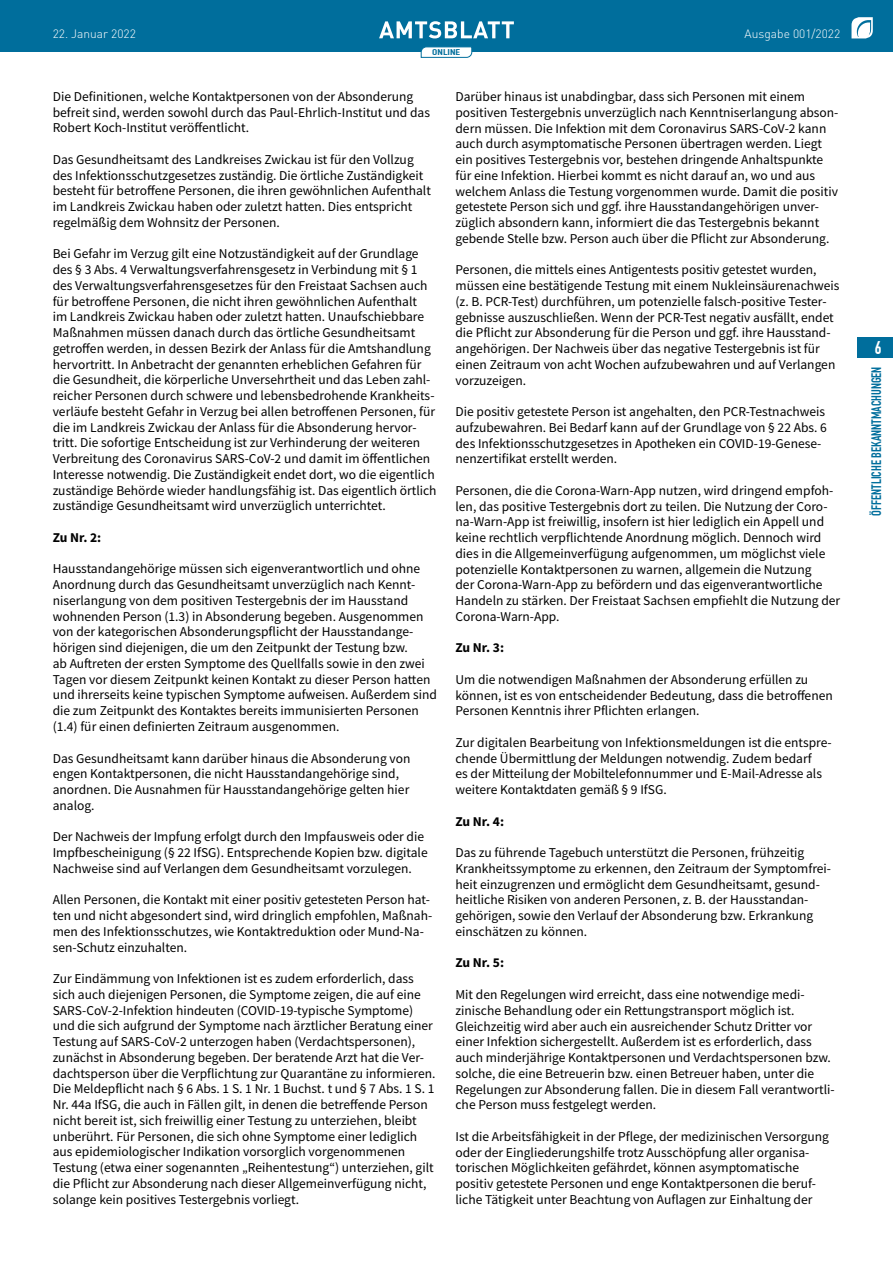
<style>
.page{position:relative;width:893px;height:1263px;background:#fff}
.page>*{position:absolute;margin:0;border:0;box-sizing:border-box;transform-origin:0 0}
.t1{font:700 18px "DIN Condensed";color:#fff}
.t2{font:13.5px/15.8px "Source Sans Pro";color:#000}
.t3{font:700 13.5px "Source Sans Pro";letter-spacing:-.005em;color:#000}
.t4{font:700 13.5px "DIN Condensed";color:#006e9c}
.t5{font:300 12px "DIN Pro";color:#fff}
.t6{font:700 8.25px "DIN Condensed";color:#006e9c;scale:1.5 1}
</style>
<div class="page">
<div style="left:0;top:0;width:893px;height:51px;background:#006e9c"></div>
<svg style="left:851px;top:17px;width:22px;height:21px"></svg>
<svg style="left:379px;top:21px;width:135px;height:17px"></svg>
<svg style="left:421px;top:47px;width:51px;height:11px"></svg>
<div style="left:857px;top:337px;width:36px;height:21px;background:#006e9c"></div>
<p class="t5" style="left:53px;top:25px;width:85px">22. Januar 2022</p>
<p class="t5" style="left:745px;top:25px;width:97px">Ausgabe 001/2022</p>
<p class="t6" style="left:432px;top:47px;width:20px">ONLINE</p>
<p class="t2" style="left:53px;top:88px;width:379px">Die Definitionen, welche Kontaktpersonen von der Absonderung befreit sind, werden sowohl durch das Paul-Ehrlich-Institut und das<br>Robert Koch-Institut veröffentlicht.</p>
<p class="t2" style="left:53px;top:151px;width:380px">Das Gesundheitsamt des Landkreises Zwickau ist für den Vollzug des Infektionsschutzgesetzes zuständig. Die örtliche Zuständigkeit besteht für betroffene Personen, die ihren gewöhnlichen Aufenthalt im Landkreis Zwickau haben oder zuletzt hatten. Dies entspricht regelmäßig dem Wohnsitz der Personen.</p>
<p class="t2" style="left:53px;top:246px;width:385px">Bei Gefahr im Verzug gilt eine Notzuständigkeit auf der Grundlage des § 3 Abs. 4 Verwaltungsverfahrensgesetz in Verbindung mit § 1 des Verwaltungsverfahrensgesetzes für den Freistaat Sachsen auch für betroffene Personen, die nicht ihren gewöhnlichen Aufenthalt<br>im Landkreis Zwickau haben oder zuletzt hatten. Unaufschiebbare Maßnahmen müssen danach durch das örtliche Gesundheitsamt getroffen werden, in dessen Bezirk der Anlass für die Amtshandlung hervortritt. In Anbetracht der genannten erheblichen Gefahren für die Gesundheit, die körperliche Unversehrtheit und das Leben zahl&shy;reicher Personen durch schwere und lebensbedrohende Krankheits&shy;verläufe besteht Gefahr in Verzug bei allen betroffenen Personen, für die im Landkreis Zwickau der Anlass für die Absonderung hervor&shy;tritt. Die sofortige Entscheidung ist zur Verhinderung der weiteren Verbreitung des Coronavirus SARS-CoV-2 und damit im öffentlichen Interesse notwendig. Die Zuständigkeit endet dort, wo die eigentlich zuständige Behörde wieder handlungsfähig ist. Das eigentlich örtlich zuständige Gesundheitsamt wird unverzüglich unterrichtet.</p>
<p class="t3" style="left:53px;top:528px;width:50px">Zu Nr. 2:</p>
<p class="t2" style="left:53px;top:561px;width:386px">Hausstandangehörige müssen sich eigenverantwortlich und ohne Anordnung durch das Gesundheitsamt unverzüglich nach Kennt&shy;niserlangung von dem positiven Testergebnis der im Hausstand wohnenden Person (1.3) in Absonderung begeben. Ausgenommen von der kategorischen Absonderungspflicht der Hausstandange&shy;hörigen sind diejenigen, die um den Zeitpunkt der Testung bzw.<br>ab Auftreten der ersten Symptome des Quellfalls sowie in den zwei Tagen vor diesem Zeitpunkt keinen Kontakt zu dieser Person hatten und ihrerseits keine typischen Symptome aufweisen. Außerdem sind die zum Zeitpunkt des Kontaktes bereits immunisierten Personen (1.4) für einen definierten Zeitraum ausgenommen.</p>
<p class="t2" style="left:53px;top:750px;width:359px">Das Gesundheitsamt kann darüber hinaus die Absonderung von engen Kontaktpersonen, die nicht Hausstandangehörige sind, anordnen. Die Ausnahmen für Hausstandangehörige gelten hier analog.</p>
<p class="t2" style="left:53px;top:829px;width:376px">Der Nachweis der Impfung erfolgt durch den Impfausweis oder die<br>Impfbescheinigung (§ 22 IfSG). Entsprechende Kopien bzw. digitale<br>Nachweise sind auf Verlangen dem Gesundheitsamt vorzulegen.</p>
<p class="t2" style="left:53px;top:892px;width:381px">Allen Personen, die Kontakt mit einer positiv getesteten Person hat&shy;ten und nicht abgesondert sind, wird dringlich empfohlen, Maßnah&shy;men des Infektionsschutzes, wie Kontaktreduktion oder Mund-Na&shy;sen-Schutz einzuhalten.</p>
<p class="t2" style="left:53px;top:971px;width:384px">Zur Eindämmung von Infektionen ist es zudem erforderlich, dass sich auch diejenigen Personen, die Symptome zeigen, die auf eine SARS-CoV-2-Infektion hindeuten (COVID-19-typische Symptome) und die sich aufgrund der Symptome nach ärztlicher Beratung einer Testung auf SARS-CoV-2 unterzogen haben (Verdachtspersonen), zunächst in Absonderung begeben. Der beratende Arzt hat die Ver&shy;dachtsperson über die Verpflichtung zur Quarantäne zu informieren.<br>Die Meldepflicht nach § 6 Abs. 1 S. 1 Nr. 1 Buchst. t und § 7 Abs. 1 S. 1<br>Nr. 44a IfSG, die auch in Fällen gilt, in denen die betreffende Person nicht bereit ist, sich freiwillig einer Testung zu unterziehen, bleibt unberührt. Für Personen, die sich ohne Symptome einer lediglich aus epidemiologischer Indikation vorsorglich vorgenommenen Testung (etwa einer sogenannten „Reihentestung“) unterziehen, gilt die Pflicht zur Absonderung nach dieser Allgemeinverfügung nicht, solange kein positives Testergebnis vorliegt.</p>
<p class="t2" style="left:455px;top:89px;width:384px">Darüber hinaus ist unabdingbar, dass sich Personen mit einem positiven Testergebnis unverzüglich nach Kenntniserlangung abson&shy;dern müssen. Die Infektion mit dem Coronavirus SARS-CoV-2 kann auch durch asymptomatische Personen übertragen werden. Liegt ein positives Testergebnis vor, bestehen dringende Anhaltspunkte für eine Infektion. Hierbei kommt es nicht darauf an, wo und aus welchem Anlass die Testung vorgenommen wurde. Damit die positiv getestete Person sich und ggf. ihre Hausstandangehörigen unver&shy;züglich absondern kann, informiert die das Testergebnis bekannt gebende Stelle bzw. Person auch über die Pflicht zur Absonderung.</p>
<p class="t2" style="left:455px;top:262px;width:385px">Personen, die mittels eines Antigentests positiv getestet wurden, müssen eine bestätigende Testung mit einem Nukleinsäurenachweis (z. B. PCR-Test) durchführen, um potenzielle falsch-positive Tester&shy;gebnisse auszuschließen. Wenn der PCR-Test negativ ausfällt, endet die Pflicht zur Absonderung für die Person und ggf. ihre Hausstand&shy;angehörigen. Der Nachweis über das negative Testergebnis ist für einen Zeitraum von acht Wochen aufzubewahren und auf Verlangen vorzuzeigen.</p>
<p class="t2" style="left:455px;top:404px;width:373px">Die positiv getestete Person ist angehalten, den PCR-Testnachweis aufzubewahren. Bei Bedarf kann auf der Grundlage von § 22 Abs. 6 des Infektionsschutzgesetzes in Apotheken ein COVID-19-Genese&shy;nenzertifikat erstellt werden.</p>
<p class="t2" style="left:455px;top:482px;width:386px">Personen, die die Corona-Warn-App nutzen, wird dringend empfoh&shy;len, das positive Testergebnis dort zu teilen. Die Nutzung der Coro&shy;na-Warn-App ist freiwillig, insofern ist hier lediglich ein Appell und keine rechtlich verpflichtende Anordnung möglich. Dennoch wird dies in die Allgemeinverfügung aufgenommen, um möglichst viele potenzielle Kontaktpersonen zu warnen, allgemein die Nutzung<br>der Corona-Warn-App zu befördern und das eigenverantwortliche Handeln zu stärken. Der Freistaat Sachsen empfiehlt die Nutzung der Corona-Warn-App.</p>
<p class="t3" style="left:455px;top:639px;width:50px">Zu Nr. 3:</p>
<p class="t2" style="left:455px;top:671px;width:379px">Um die notwendigen Maßnahmen der Absonderung erfüllen zu können, ist es von entscheidender Bedeutung, dass die betroffenen<br>Personen Kenntnis ihrer Pflichten erlangen.</p>
<p class="t2" style="left:455px;top:734px;width:378px">Zur digitalen Bearbeitung von Infektionsmeldungen ist die entspre&shy;chende Übermittlung der Meldungen notwendig. Zudem bedarf<br>es der Mitteilung der Mobiltelefonnummer und E-Mail-Adresse als weitere Kontaktdaten gemäß § 9 IfSG.</p>
<p class="t3" style="left:455px;top:812px;width:50px">Zu Nr. 4:</p>
<p class="t2" style="left:455px;top:845px;width:377px">Das zu führende Tagebuch unterstützt die Personen, frühzeitig Krankheitssymptome zu erkennen, den Zeitraum der Symptomfrei&shy;heit einzugrenzen und ermöglicht dem Gesundheitsamt, gesund&shy;heitliche Risiken von anderen Personen, z. B. der Hausstandan&shy;gehörigen, sowie den Verlauf der Absonderung bzw. Erkrankung einschätzen zu können.</p>
<p class="t3" style="left:455px;top:954px;width:50px">Zu Nr. 5:</p>
<p class="t2" style="left:455px;top:986px;width:381px">Mit den Regelungen wird erreicht, dass eine notwendige medi&shy;zinische Behandlung oder ein Rettungstransport möglich ist.<br>Gleichzeitig wird aber auch ein ausreichender Schutz Dritter vor einer Infektion sichergestellt. Außerdem ist es erforderlich, dass auch minderjährige Kontaktpersonen und Verdachtspersonen bzw. solche, die eine Betreuerin bzw. einen Betreuer haben, unter die Regelungen zur Absonderung fallen. Die in diesem Fall verantwortli&shy;che Person muss festgelegt werden.</p>
<p class="t2" style="left:455px;top:1128px;width:375px">Ist die Arbeitsfähigkeit in der Pflege, der medizinischen Versorgung oder der Eingliederungshilfe trotz Ausschöpfung aller organisa&shy;torischen Möglichkeiten gefährdet, können asymptomatische positiv getestete Personen und enge Kontaktpersonen die beruf&shy;liche Tätigkeit unter Beachtung von Auflagen zur Einhaltung der</p>
<h1 class="t1" style="left:875px;top:337px;width:8px">6</h1>
<p class="t4" style="left:869px;top:516px;width:150px;rotate:-90deg">ÖFFENTLICHE BEKANNTMACHUNGEN</p>
</div>
